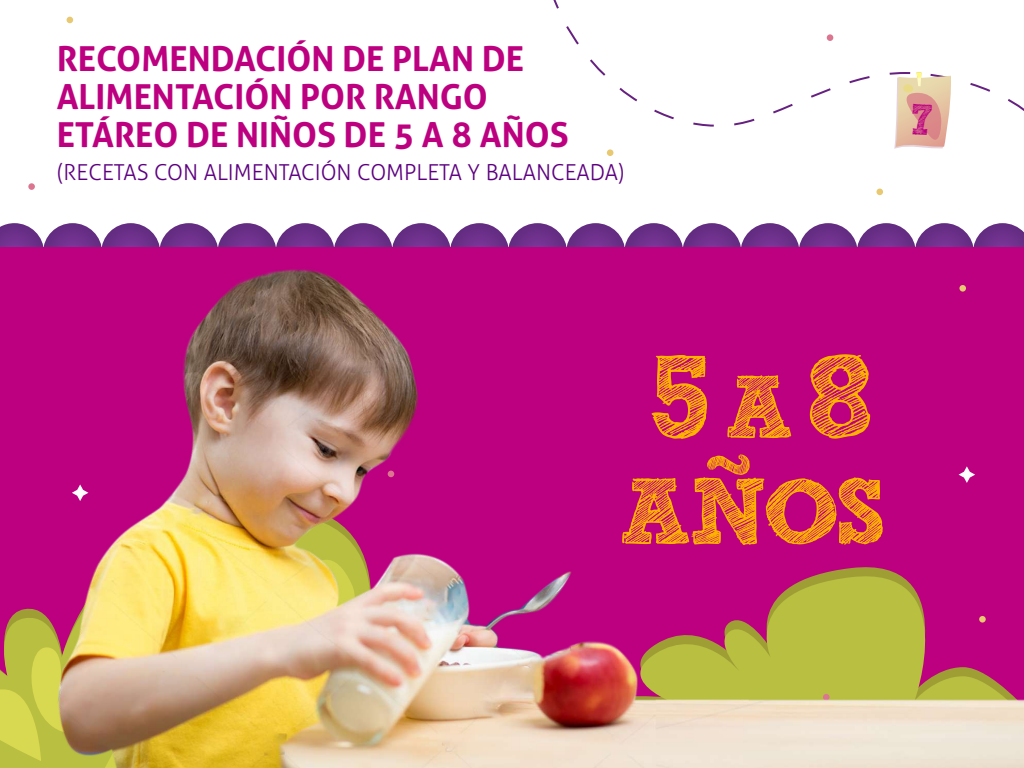
<style>
.page{position:relative;width:1024px;height:768px;background:#fff}
.page>*{position:absolute;margin:0;border:0;box-sizing:border-box;transform-origin:0 0}
.t1{font:700 118.7px "freeversion Sketch Block";color:#ffb300}
.t2{font:700 93.2px "freeversion Sketch Block";color:#ffb300}
.t3{font:700 34.5px/38px "Aller";color:#bc0080}
.t4{font:300 22px "Aller";color:#5d0080}
.s1{font-size:88.7px}
</style>
<div class="page">
<svg style="left:0;top:223px;width:44px;height:24px"></svg>
<div style="left:43px;top:223px;width:59px;height:59px;background:#672e85;border-radius:29px"></div>
<div style="left:101px;top:223px;width:59px;height:59px;background:#682e85;border-radius:29px"></div>
<div style="left:159px;top:223px;width:59px;height:59px;background:#672e85;border-radius:29px"></div>
<div style="left:217px;top:223px;width:59px;height:59px;background:#672e85;border-radius:29px"></div>
<div style="left:276px;top:223px;width:59px;height:59px;background:#672e85;border-radius:29px"></div>
<div style="left:334px;top:223px;width:59px;height:59px;background:#672e85;border-radius:29px"></div>
<div style="left:392px;top:223px;width:59px;height:59px;background:#682e86;border-radius:29px"></div>
<div style="left:450px;top:223px;width:59px;height:59px;background:#682e86;border-radius:29px"></div>
<div style="left:508px;top:223px;width:59px;height:59px;background:#682e86;border-radius:29px"></div>
<div style="left:566px;top:223px;width:59px;height:59px;background:#682e86;border-radius:29px"></div>
<div style="left:624px;top:223px;width:59px;height:59px;background:#672e85;border-radius:29px"></div>
<div style="left:682px;top:223px;width:59px;height:59px;background:#672e85;border-radius:29px"></div>
<div style="left:741px;top:223px;width:59px;height:59px;background:#672e85;border-radius:29px"></div>
<div style="left:799px;top:223px;width:59px;height:59px;background:#672e85;border-radius:29px"></div>
<div style="left:857px;top:223px;width:59px;height:59px;background:#672e85;border-radius:29px"></div>
<div style="left:915px;top:223px;width:59px;height:59px;background:#682e86;border-radius:29px"></div>
<svg style="left:976px;top:223px;width:48px;height:16px"></svg>
<div style="left:0;top:247px;width:1024px;height:521px;background:#bc0080"></div>
<svg style="left:4px;top:608px;width:45px;height:39px;background:#b39a47"></svg>
<svg style="left:0;top:647px;width:49px;height:121px;background:#c8c74a"></svg>
<div style="left:607px;top:149px;width:6px;height:7px;background:#e8c871;border-radius:50%"></div>
<svg style="left:67px;top:17px;width:6px;height:6px"></svg>
<div style="left:876px;top:189px;width:7px;height:6px;background:#e8c871;border-radius:50%"></div>
<div style="left:28px;top:183px;width:7px;height:7px;background:#dc7690;border-radius:50%"></div>
<svg style="left:553px;top:0;width:471px;height:153px"></svg>
<img style="left:49px;top:239px;width:975px;height:529px">
<svg style="left:707px;top:454px;width:43px;height:21px"></svg>
<svg style="left:894px;top:72px;width:58px;height:77px;background:#e5c0ad"></svg>
<p class="t3" style="left:57px;top:39px;width:514px">RECOMENDACIÓN DE PLAN DE<br>ALIMENTACIÓN POR RANGO<br>ETÁREO DE NIÑOS DE 5 A 8 AÑOS</p>
<p class="t4" style="left:57px;top:159px;width:569px">(RECETAS CON ALIMENTACIÓN COMPLETA Y BALANCEADA)</p>
<h1 class="t1" style="left:648px;top:353px;width:228px">5<span class="s1">A</span>8</h1>
<h2 class="t2" style="left:619px;top:477px;width:269px">ANOS</h2>
</div>
